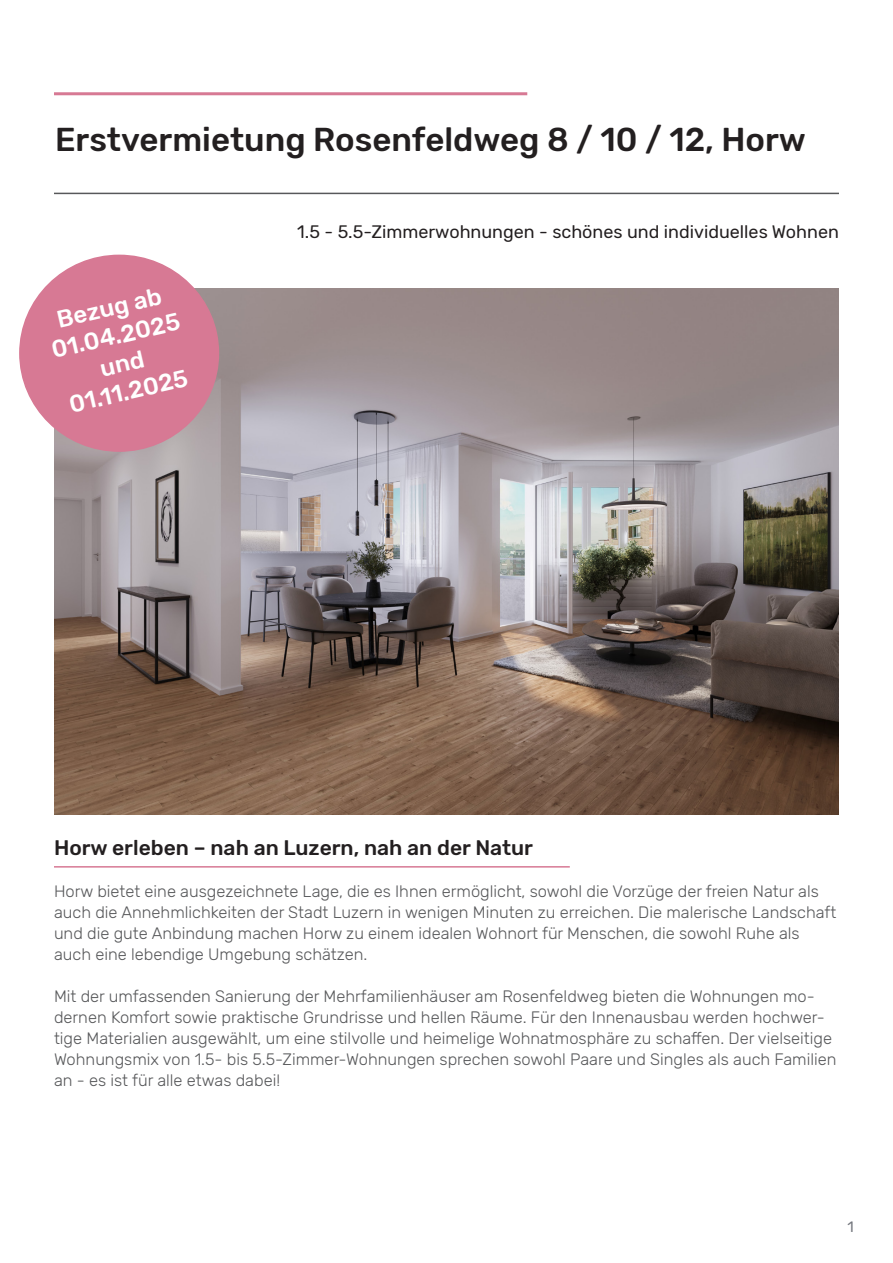
<style>
.page{position:relative;width:893px;height:1263px;background:#fff}
.page>*{position:absolute;margin:0;border:0;box-sizing:border-box;transform-origin:0 0}
.t1{font:500 33px "Rubik";color:#231f20}
.t2{font:500 24px/28.5px "Rubik";color:#fff;text-align:center}
.t3{font:500 21px "Rubik";color:#231f20}
.t4{font:18px "Rubik";color:#231f20}
.t5{font:300 16.5px/21px "Rubik";color:#57585a}
.t6{font:15px "Rubik";color:#73767d}
</style>
<div class="page">
<hr style="left:54px;top:193px;width:785px;height:1px;background:#57585a">
<hr style="left:54px;top:92px;width:473px;height:3px;background:#d77994">
<img style="left:54px;top:288px;width:785px;height:527px">
<div style="left:20px;top:255px;width:198px;height:196px;background:#d77994;border-radius:50%"></div>
<hr style="left:54px;top:866px;width:516px;height:1px;background:#d77994">
<p class="t1" style="left:55px;top:121px;width:752px">Erstvermietung Rosenfeldweg 8 / 10 / 12, Horw</p>
<p class="t2" style="left:42px;top:309px;width:133px;rotate:-13deg">Bezug ab<br>01.04.2025</p>
<p class="t2" style="left:67px;top:391px;width:123px;rotate:-13deg">01.11.2025</p>
<p class="t4" style="left:297px;top:221px;width:543px">1.5 - 5.5-Zimmerwohnungen - schönes und individuelles Wohnen</p>
<p class="t3" style="left:54px;top:835px;width:480px">Horw erleben – nah an Luzern, nah an der Natur</p>
<p class="t5" style="left:54px;top:881px;width:784px">Horw bietet eine ausgezeichnete Lage, die es Ihnen ermöglicht, sowohl die Vorzüge der freien Natur als auch die Annehmlichkeiten der Stadt Luzern in wenigen Minuten zu erreichen. Die malerische Landschaft und die gute Anbindung machen Horw zu einem idealen Wohnort für Menschen, die sowohl Ruhe als auch eine lebendige Umgebung schätzen.</p>
<p class="t5" style="left:54px;top:986px;width:784px">Mit der umfassenden Sanierung der Mehrfamilienhäuser am Rosenfeldweg bieten die Wohnungen mo&shy;dernen Komfort sowie praktische Grundrisse und hellen Räume. Für den Innenausbau werden hochwer&shy;tige Materialien ausgewählt, um eine stilvolle und heimelige Wohnatmosphäre zu schaffen. Der vielseitige Wohnungsmix von 1.5- bis 5.5-Zimmer-Wohnungen sprechen sowohl Paare und Singles als auch Familien an - es ist für alle etwas dabei!</p>
<p class="t6" style="left:847px;top:1219px;width:8px">1</p>
</div>
